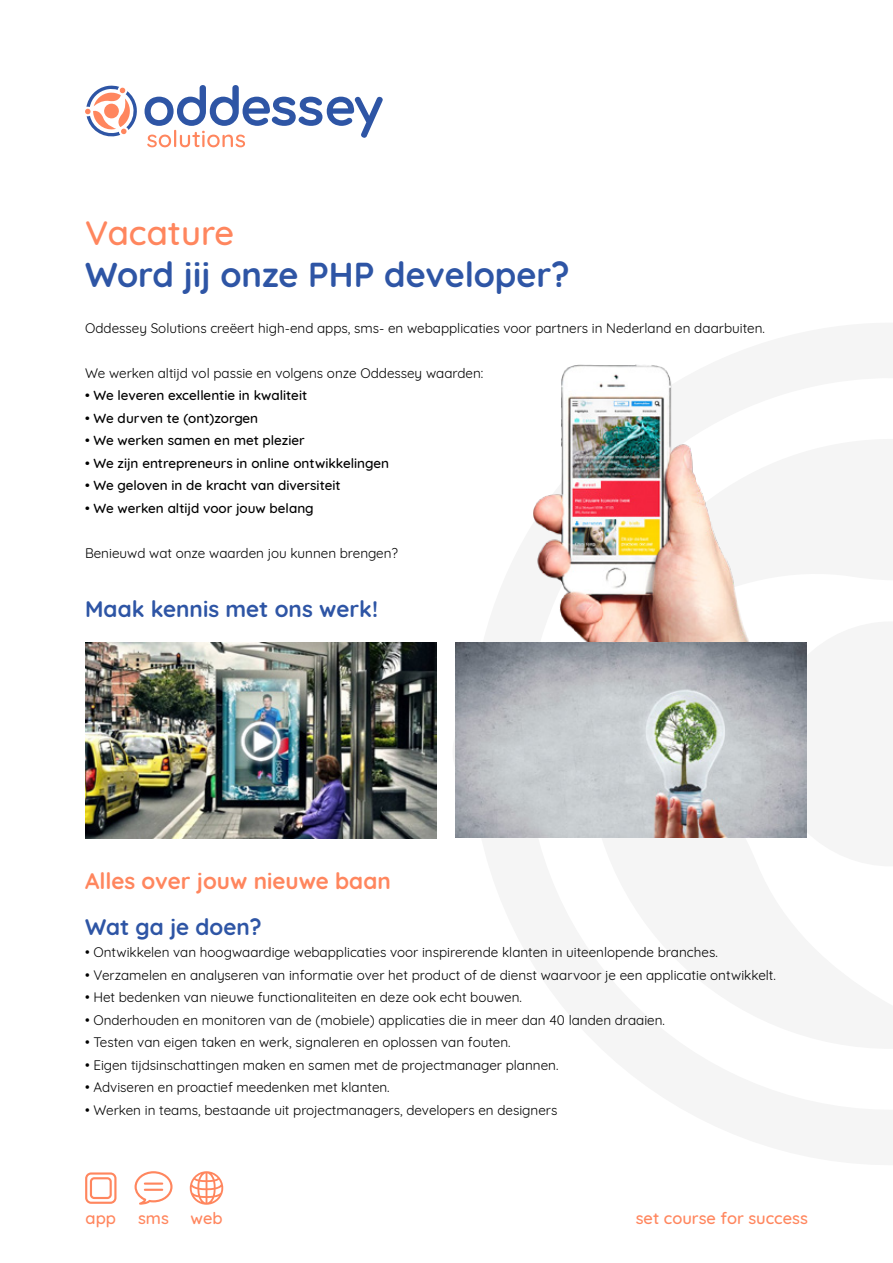
<style>
.page{position:relative;width:893px;height:1263px;background:#fff}
.page>*{position:absolute;margin:0;border:0;box-sizing:border-box;transform-origin:0 0}
.t1{font:700 34.5px "Quicksand";color:#2e55a5}
.t2{font:500 34.5px "Quicksand";color:#ff865e}
.t3{font:700 22.5px "Quicksand";color:#2e55a5}
.t4{font:700 22.5px "Quicksand";color:#ff865e}
.t5{font:500 16.5px "Quicksand";color:#ff865e}
.t6{font:13.5px "Quicksand";color:#000}
.t7{font:500 13.5px "Quicksand";color:#000}
</style>
<div class="page">
<svg style="left:145px;top:85px;width:238px;height:62px"></svg>
<svg style="left:85px;top:85px;width:52px;height:52px"></svg>
<svg style="left:85px;top:1172px;width:31px;height:32px"></svg>
<svg style="left:190px;top:1171px;width:33px;height:34px"></svg>
<svg style="left:135px;top:1171px;width:38px;height:34px"></svg>
<img style="left:85px;top:642px;width:351px;height:196px">
<img style="left:533px;top:365px;width:216px;height:277px">
<img style="left:455px;top:642px;width:352px;height:196px">
<h1 class="t2" style="left:85px;top:205px;width:151px">Vacature</h1>
<h1 class="t1" style="left:85px;top:246px;width:486px">Word jij onze PHP developer?</h1>
<p class="t6" style="left:85px;top:317px;width:681px">Oddessey Solutions creëert high-end apps, sms- en webapplicaties voor partners in Nederland en daarbuiten.</p>
<p class="t6" style="left:85px;top:362px;width:400px">We werken altijd vol passie en volgens onze Oddessey waarden:</p>
<p class="t7" style="left:85px;top:384px;width:224px">• We leveren excellentie in kwaliteit</p>
<p class="t7" style="left:85px;top:407px;width:175px">• We durven te (ont)zorgen</p>
<p class="t7" style="left:85px;top:429px;width:221px">• We werken samen en met plezier</p>
<p class="t7" style="left:85px;top:452px;width:306px">• We zijn entrepreneurs in online ontwikkelingen</p>
<p class="t7" style="left:85px;top:474px;width:257px">• We geloven in de kracht van diversiteit</p>
<p class="t7" style="left:85px;top:497px;width:230px">• We werken altijd voor jouw belang</p>
<p class="t6" style="left:85px;top:542px;width:315px">Benieuwd wat onze waarden jou kunnen brengen?</p>
<h2 class="t3" style="left:85px;top:590px;width:294px">Maak kennis met ons werk!</h2>
<h2 class="t4" style="left:85px;top:862px;width:307px">Alles over jouw nieuwe baan</h2>
<h2 class="t3" style="left:85px;top:908px;width:178px">Wat ga je doen?</h2>
<p class="t6" style="left:85px;top:942px;width:634px">• Ontwikkelen van hoogwaardige webapplicaties voor inspirerende klanten in uiteenlopende branches.</p>
<p class="t6" style="left:85px;top:964px;width:692px">• Verzamelen en analyseren van informatie over het product of de dienst waarvoor je een applicatie ontwikkelt.</p>
<p class="t6" style="left:85px;top:987px;width:438px">• Het bedenken van nieuwe functionaliteiten en deze ook echt bouwen.</p>
<p class="t6" style="left:85px;top:1009px;width:581px">• Onderhouden en monitoren van de (mobiele) applicaties die in meer dan 40 landen draaien.</p>
<p class="t6" style="left:85px;top:1032px;width:427px">• Testen van eigen taken en werk, signaleren en oplossen van fouten.</p>
<p class="t6" style="left:85px;top:1055px;width:475px">• Eigen tijdsinschattingen maken en samen met de projectmanager plannen.</p>
<p class="t6" style="left:85px;top:1077px;width:306px">• Adviseren en proactief meedenken met klanten.</p>
<p class="t6" style="left:85px;top:1100px;width:474px">• Werken in teams, bestaande uit projectmanagers, developers en designers</p>
<p class="t5" style="left:86px;top:1205px;width:32px">app</p>
<p class="t5" style="left:138px;top:1205px;width:32px">sms</p>
<p class="t5" style="left:190px;top:1205px;width:34px">web</p>
<p class="t5" style="left:636px;top:1205px;width:174px">set course for success</p>
</div>
